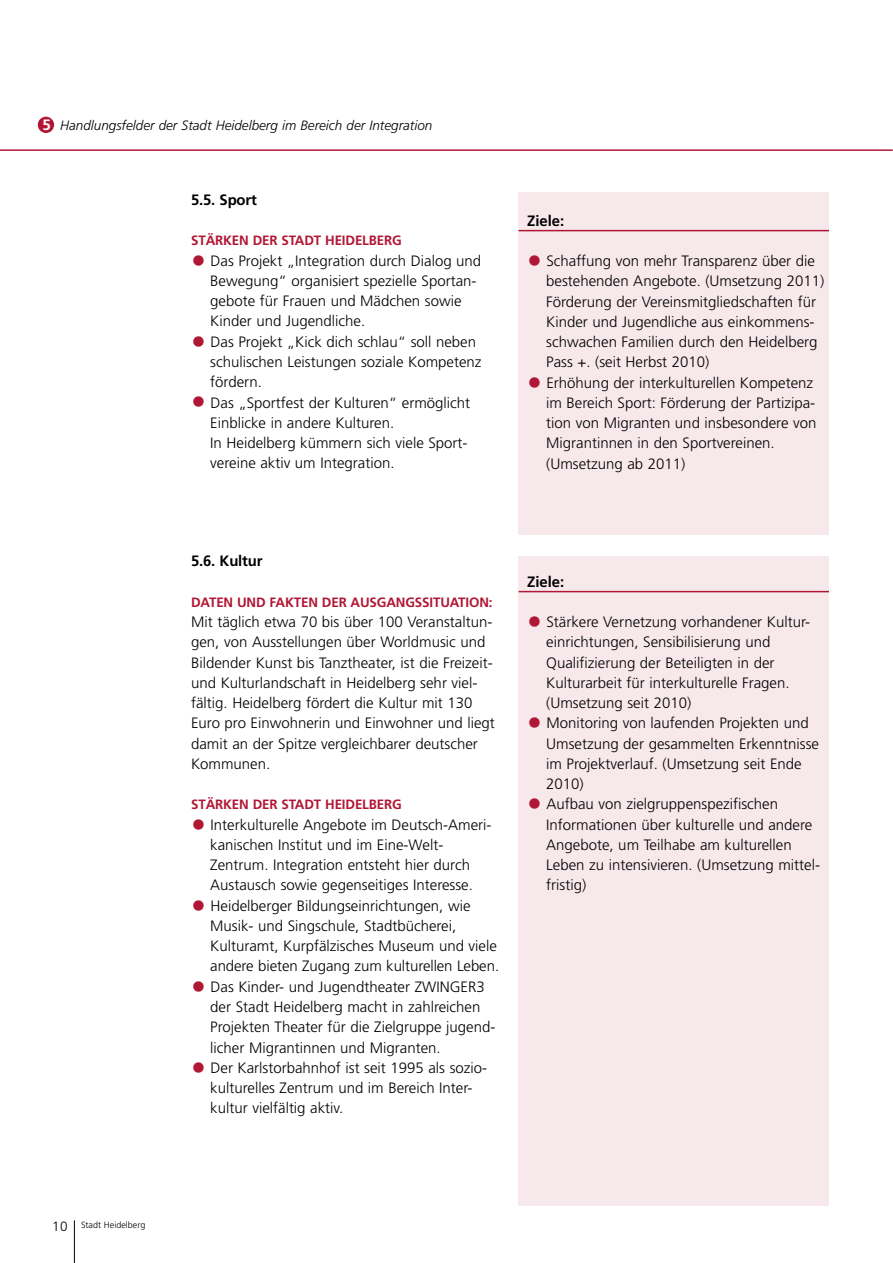
<style>
.page{position:relative;width:893px;height:1263px;background:#fff}
.page>*{position:absolute;margin:0;border:0;box-sizing:border-box;transform-origin:0 0}
.t1{font:300 15px/20.2px "Frutiger";color:#000}
.t2{font:700 15px "Frutiger";letter-spacing:-.01em;color:#000}
.t3{font:700 13.5px "Frutiger";letter-spacing:-.01em;color:#b11734}
.t4{font:italic 300 13.5px "Frutiger";color:#000}
.t5{font:300 9px "Frutiger";color:#000}
.s1{font-weight:700;font-style:normal;font-size:15px;color:#fff}
.s2{font-size:30px;color:#b11734}
.s3{font-size:13.5px}
</style>
<div class="page">
<div style="left:519px;top:193px;width:310px;height:342px;background:#f7e8eb"></div>
<div style="left:519px;top:556px;width:310px;height:650px;background:#f7e8eb"></div>
<hr style="left:74px;top:1220px;width:1px;height:43px;background:#000">
<hr style="left:519px;top:230px;width:310px;height:1px;background:#b11734">
<hr style="left:0;top:149px;width:892px;height:2px;background:#b11734">
<div style="left:38px;top:117px;width:16px;height:16px;background:#b11734;border-radius:50%"></div>
<hr style="left:519px;top:591px;width:310px;height:1px;background:#b11734">
<p class="t4" style="left:43px;top:120px;width:391px"><span class="s1">5</span> Handlungsfelder der Stadt Heidelberg im Bereich der Integration</p>
<h5 class="t2" style="left:191px;top:194px;width:67px">5.5. Sport</h5>
<p class="t3" style="left:191px;top:235px;width:212px">STÄRKEN DER STADT HEIDELBERG</p>
<p class="t1" style="left:210px;top:252px;width:272px;text-indent:-19px"><span class="s2">•</span> Das Projekt „Integration durch Dialog und Bewegung“ organisiert spezielle Sportan&shy;gebote für Frauen und Mädchen sowie Kinder und Jugendliche.</p>
<p class="t1" style="left:210px;top:333px;width:273px;text-indent:-19px"><span class="s2">•</span> Das Projekt „Kick dich schlau“ soll neben schulischen Leistungen soziale Kompetenz fördern.</p>
<p class="t1" style="left:210px;top:393px;width:261px;text-indent:-19px"><span class="s2">•</span> Das „Sportfest der Kulturen“ ermöglicht Einblicke in andere Kulturen.<br>In Heidelberg kümmern sich viele Sport&shy;vereine aktiv um Integration.</p>
<h5 class="t2" style="left:527px;top:214px;width:39px">Ziele:</h5>
<p class="t1" style="left:546px;top:252px;width:279px;text-indent:-19px"><span class="s2">•</span> Schaffung von mehr Transparenz über die bestehenden Angebote. (Umsetzung 2011)<br>Förderung der Vereinsmitgliedschaften für Kinder und Jugendliche aus einkommens&shy;schwachen Familien durch den Heidelberg Pass +. (seit Herbst 2010)</p>
<p class="t1" style="left:546px;top:373px;width:272px;text-indent:-19px"><span class="s2">•</span> Erhöhung der interkulturellen Kompetenz im Bereich Sport: Förderung der Partizipa&shy;tion von Migranten und insbesondere von Migrantinnen in den Sportvereinen. (Umsetzung ab 2011)</p>
<h5 class="t2" style="left:191px;top:555px;width:73px">5.6. Kultur</h5>
<h5 class="t3" style="left:191px;top:597px;width:303px">DATEN UND FAKTEN DER AUSGANGSSITUATION:</h5>
<p class="t1" style="left:191px;top:613px;width:305px">Mit täglich etwa 70 bis über 100 Veranstaltun&shy;gen, von Ausstellungen über Worldmusic und Bildender Kunst bis Tanztheater, ist die Freizeit&shy;und Kulturlandschaft in Heidelberg sehr viel&shy;fältig. Heidelberg fördert die Kultur mit 130<br>Euro pro Einwohnerin und Einwohner und liegt damit an der Spitze vergleichbarer deutscher Kommunen.</p>
<h5 class="t3" style="left:191px;top:799px;width:212px">STÄRKEN DER STADT HEIDELBERG</h5>
<p class="t1" style="left:210px;top:815px;width:283px;text-indent:-19px"><span class="s2">•</span> Interkulturelle Angebote im Deutsch-Ameri&shy;kanischen Institut und im Eine-Welt-Zentrum. Integration entsteht hier durch Austausch sowie gegenseitiges Interesse.</p>
<p class="t1" style="left:210px;top:896px;width:290px;text-indent:-19px"><span class="s2">•</span> Heidelberger Bildungseinrichtungen, wie Musik- und Singschule, Stadtbücherei, Kulturamt, Kurpfälzisches Museum und viele andere bieten Zugang zum kulturellen Leben.</p>
<p class="t1" style="left:210px;top:977px;width:287px;text-indent:-19px"><span class="s2">•</span> Das Kinder- und Jugendtheater ZWINGER3 der Stadt Heidelberg macht in zahlreichen Projekten Theater für die Zielgruppe jugend&shy;licher Migrantinnen und Migranten.</p>
<p class="t1" style="left:210px;top:1058px;width:278px;text-indent:-19px"><span class="s2">•</span> Der Karlstorbahnhof ist seit 1995 als sozio&shy;kulturelles Zentrum und im Bereich Inter&shy;kultur vielfältig aktiv.</p>
<h5 class="t2" style="left:527px;top:575px;width:39px">Ziele:</h5>
<p class="t1" style="left:546px;top:613px;width:265px;text-indent:-19px"><span class="s2">•</span> Stärkere Vernetzung vorhandener Kultur&shy;einrichtungen, Sensibilisierung und Qualifizierung der Beteiligten in der Kulturarbeit für interkulturelle Fragen. (Umsetzung seit 2010)</p>
<p class="t1" style="left:546px;top:714px;width:274px;text-indent:-19px"><span class="s2">•</span> Monitoring von laufenden Projekten und<br>Umsetzung der gesammelten Erkenntnisse im Projektverlauf. (Umsetzung seit Ende<br>2010)</p>
<p class="t1" style="left:546px;top:795px;width:275px;text-indent:-19px"><span class="s2">•</span> Aufbau von zielgruppenspezifischen Informationen über kulturelle und andere Angebote, um Teilhabe am kulturellen Leben zu intensivieren. (Umsetzung mittel&shy;fristig)</p>
<p class="t5" style="left:52px;top:1221px;width:95px"><span class="s3">10</span> Stadt Heidelberg</p>
</div>
